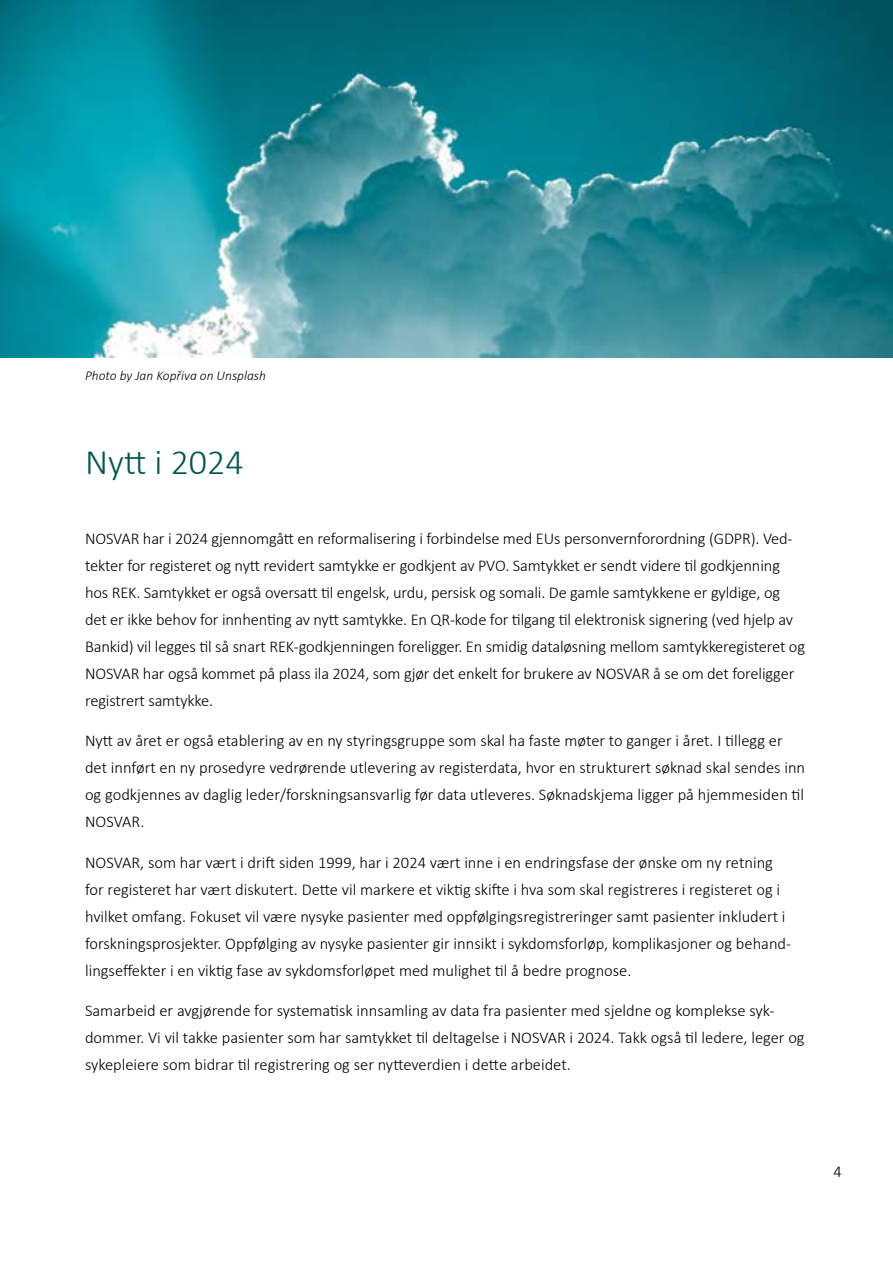
<style>
.page{position:relative;width:893px;height:1263px;background:#fff}
.page>*{position:absolute;margin:0;border:0;box-sizing:border-box;transform-origin:0 0}
.t1{font:300 36px "Calibri";color:#02574f}
.t2{font:300 16.5px/27px "Calibri";letter-spacing:-.01em;color:#000}
.t3{font:italic 300 13.5px "Calibri";color:#000}
</style>
<div class="page">
<img style="left:0;top:0;width:893px;height:357px">
<p class="t3" style="left:85px;top:367px;width:182px">Photo by Jan Kopřiva on Unsplash</p>
<h1 class="t1" style="left:85px;top:439px;width:160px">Nytt i 2024</h1>
<p class="t2" style="left:85px;top:525px;width:721px">NOSVAR har i 2024 gjennomgått en reformalisering i forbindelse med EUs personvernforordning (GDPR). Ved&shy;tekter for registeret og nytt revidert samtykke er godkjent av PVO. Samtykket er sendt videre til godkjenning hos REK. Samtykket er også oversatt til engelsk, urdu, persisk og somali. De gamle samtykkene er gyldige, og det er ikke behov for innhenting av nytt samtykke. En QR-kode for tilgang til elektronisk signering (ved hjelp av Bankid) vil legges til så snart REK-godkjenningen foreligger. En smidig dataløsning mellom samtykkeregisteret og NOSVAR har også kommet på plass ila 2024, som gjør det enkelt for brukere av NOSVAR å se om det foreligger registrert samtykke.</p>
<p class="t2" style="left:85px;top:727px;width:722px">Nytt av året er også etablering av en ny styringsgruppe som skal ha faste møter to ganger i året. I tillegg er det innført en ny prosedyre vedrørende utlevering av registerdata, hvor en strukturert søknad skal sendes inn og godkjennes av daglig leder/forskningsansvarlig før data utleveres. Søknadskjema ligger på hjemmesiden til NOSVAR.</p>
<p class="t2" style="left:85px;top:848px;width:708px">NOSVAR, som har vært i drift siden 1999, har i 2024 vært inne i en endringsfase der ønske om ny retning for registeret har vært diskutert. Dette vil markere et viktig skifte i hva som skal registreres i registeret og i hvilket omfang. Fokuset vil være nysyke pasienter med oppfølgingsregistreringer samt pasienter inkludert i forskningsprosjekter. Oppfølging av nysyke pasienter gir innsikt i sykdomsforløp, komplikasjoner og behand&shy;lingseffekter i en viktig fase av sykdomsforløpet med mulighet til å bedre prognose.</p>
<p class="t2" style="left:85px;top:997px;width:721px">Samarbeid er avgjørende for systematisk innsamling av data fra pasienter med sjeldne og komplekse syk&shy;dommer. Vi vil takke pasienter som har samtykket til deltagelse i NOSVAR i 2024. Takk også til ledere, leger og sykepleiere som bidrar til registrering og ser nytteverdien i dette arbeidet.</p>
<p class="t2" style="left:834px;top:1158px;width:10px">4</p>
</div>
